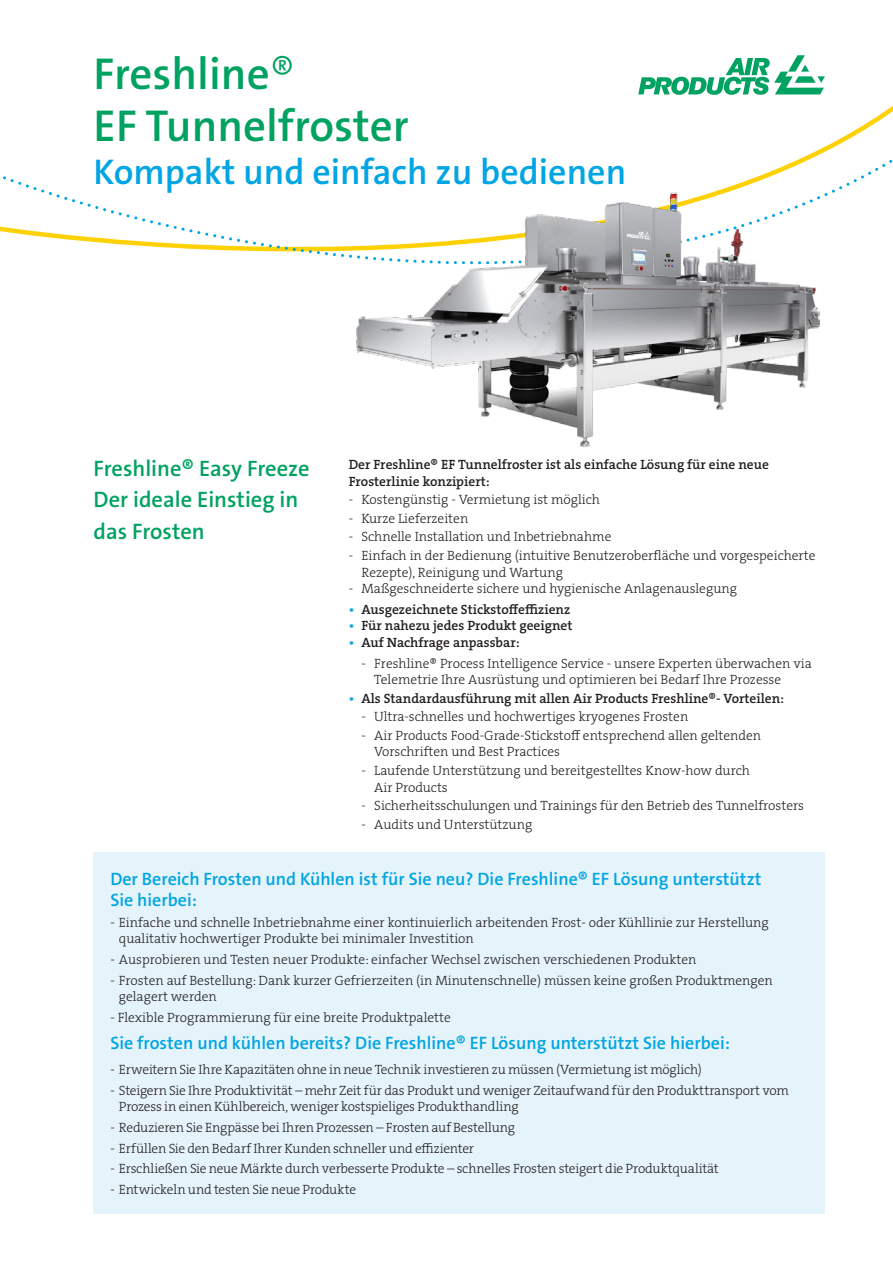
<style>
.page{position:relative;width:893px;height:1263px;background:#fff}
.page>*{position:absolute;margin:0;border:0;box-sizing:border-box;transform-origin:0 0}
.Main_headline{font:600 45px/52.5px "The Sans LF";color:#00a261}
.Main_subhead{font:600 36px "The Sans LF";color:#00a5e3}
.Intro_body_copy{font:600 22.5px/31.5px "The Sans LF";color:#00a261}
.Intro_body_copy-2{font:600 18px/21px "The Sans LF";color:#00a5e3}
.Body_copy{font:600 18px "The Sans LF";color:#00a5e3}
.Body_copy-2{font:13.5px/16.5px "The Serif LP3 Lig";color:#231f20}
.Body_copy-3{font:13.5px "The Serif HP6 Se Bld";color:#231f20}
.Body_copy-4{font:13.5px "The Serif LP3 Lig";letter-spacing:-.02em;color:#231f20}
.Intro_body_copy-3{font:13.5px "The Serif LP3 Lig";letter-spacing:-.015em;color:#231f20}
.Intro_body_copy-4{font:13.5px/16.5px "The Serif HP6 Se Bld";color:#231f20}
.Body_copy-5{font:13.5px "The Serif HP3 Lig";color:#231f20}
.s1{font-weight:300}
.s2{font-family:"The Serif LP3 Lig"}
.s3{color:#00a5e3}
</style>
<div class="page">
<svg style="left:0;top:131px;width:893px;height:121px"></svg>
<svg style="left:638px;top:55px;width:187px;height:40px"></svg>
<img style="left:287px;top:187px;width:568px;height:260px">
<img style="left:356px;top:193px;width:463px;height:180px">
<div style="left:93px;top:853px;width:732px;height:361px;background:#e5f3fb"></div>
<p class="Main_headline" style="left:94px;top:47px;width:317px">Freshline<span class="s1">®<br></span>EF Tunnelfroster</p>
<p class="Main_subhead" style="left:94px;top:149px;width:534px">Kompakt und einfach zu bedienen</p>
<p class="Intro_body_copy" style="left:94px;top:452px;width:217px">Freshline® Easy Freeze</p>
<p class="Intro_body_copy" style="left:94px;top:484px;width:206px">Der ideale Einstieg in das Frosten</p>
<p class="Intro_body_copy-4" style="left:349px;top:456px;width:422px">Der Freshline® EF Tunnelfroster ist als einfache Lösung für eine neue<br>Frosterlinie konzipiert:</p>
<p class="Body_copy-2" style="left:349px;top:491px;width:253px">- Kostengünstig - Vermietung ist möglich</p>
<p class="Body_copy-2" style="left:349px;top:510px;width:121px">- Kurze Lieferzeiten</p>
<p class="Body_copy-2" style="left:349px;top:529px;width:264px">- Schnelle Installation und Inbetriebnahme</p>
<p class="Body_copy-2" style="left:361px;top:547px;width:456px;text-indent:-13px">- Einfach in der Bedienung (intuitive Benutzeroberfläche und vorgespeicherte<br>Rezepte), Reinigung und Wartung</p>
<p class="Body_copy-5" style="left:349px;top:580px;width:390px"><span class="s2">-</span> Maßgeschneiderte sichere und hygienische Anlagenauslegung</p>
<p class="Body_copy-3" style="left:349px;top:600px;width:223px"><span class="s3">•</span> Ausgezeichnete Stickstoffeffizienz</p>
<p class="Body_copy-3" style="left:349px;top:617px;width:225px"><span class="s3">•</span> Für nahezu jedes Produkt geeignet</p>
<p class="Body_copy-3" style="left:349px;top:633px;width:173px"><span class="s3">•</span> Auf Nachfrage anpassbar:</p>
<p class="Body_copy-2" style="left:374px;top:655px;width:439px;text-indent:-13px">- Freshline® Process Intelligence Service - unsere Experten überwachen via<br>Telemetrie Ihre Ausrüstung und optimieren bei Bedarf Ihre Prozesse</p>
<p class="Body_copy-3" style="left:349px;top:689px;width:437px"><span class="s3">•</span> Als Standardausführung mit allen Air Products Freshline®- Vorteilen:</p>
<p class="Body_copy-2" style="left:361px;top:709px;width:328px">- Ultra-schnelles und hochwertiges kryogenes Frosten</p>
<p class="Body_copy-2" style="left:374px;top:727px;width:388px;text-indent:-13px">- Air Products Food-Grade-Stickstoff entsprechend allen geltenden<br>Vorschriften und Best Practices</p>
<p class="Body_copy-2" style="left:374px;top:762px;width:377px;text-indent:-13px">- Laufende Unterstützung und bereitgestelltes Know-how durch<br>Air Products</p>
<p class="Body_copy-2" style="left:361px;top:797px;width:444px">- Sicherheitsschulungen und Trainings für den Betrieb des Tunnelfrosters</p>
<p class="Body_copy-2" style="left:361px;top:816px;width:172px">- Audits und Unterstützung</p>
<p class="Intro_body_copy-2" style="left:110px;top:869px;width:653px">Der Bereich Frosten und Kühlen ist für Sie neu? Die Freshline® EF Lösung unterstützt<br>Sie hierbei:</p>
<p class="Body_copy-2" style="left:119px;top:914px;width:651px;text-indent:-9px">- Einfache und schnelle Inbetriebnahme einer kontinuierlich arbeitenden Frost- oder Kühllinie zur Herstellung qualitativ hochwertiger Produkte bei minimaler Investition</p>
<p class="Body_copy-2" style="left:110px;top:951px;width:588px">- Ausprobieren und Testen neuer Produkte: einfacher Wechsel zwischen verschiedenen Produkten</p>
<p class="Body_copy-2" style="left:119px;top:972px;width:655px;text-indent:-9px">- Frosten auf Bestellung: Dank kurzer Gefrierzeiten (in Minutenschnelle) müssen keine großen Produktmengen gelagert werden</p>
<p class="Body_copy-2" style="left:110px;top:1009px;width:342px">- Flexible Programmierung für eine breite Produktpalette</p>
<p class="Body_copy" style="left:110px;top:1031px;width:621px">Sie frosten und kühlen bereits? Die Freshline® EF Lösung unterstützt Sie hierbei:</p>
<p class="Intro_body_copy-3" style="left:110px;top:1061px;width:593px">- Erweitern Sie Ihre Kapazitäten ohne in neue Technik investieren zu müssen (Vermietung ist möglich)</p>
<p class="Body_copy-2" style="left:119px;top:1082px;width:671px;text-indent:-9px">- Steigern Sie Ihre Produktivität – mehr Zeit für das Produkt und weniger Zeitaufwand für den Produkttransport vom<br>Prozess in einen Kühlbereich, weniger kostspieliges Produkthandling</p>
<p class="Body_copy-4" style="left:110px;top:1119px;width:406px">- Reduzieren Sie Engpässe bei Ihren Prozessen – Frosten auf Bestellung</p>
<p class="Body_copy-2" style="left:110px;top:1140px;width:365px">- Erfüllen Sie den Bedarf Ihrer Kunden schneller und effizienter</p>
<p class="Body_copy-2" style="left:110px;top:1161px;width:610px">- Erschließen Sie neue Märkte durch verbesserte Produkte – schnelles Frosten steigert die Produktqualität</p>
<p class="Body_copy-4" style="left:110px;top:1181px;width:247px">- Entwickeln und testen Sie neue Produkte</p>
</div>
